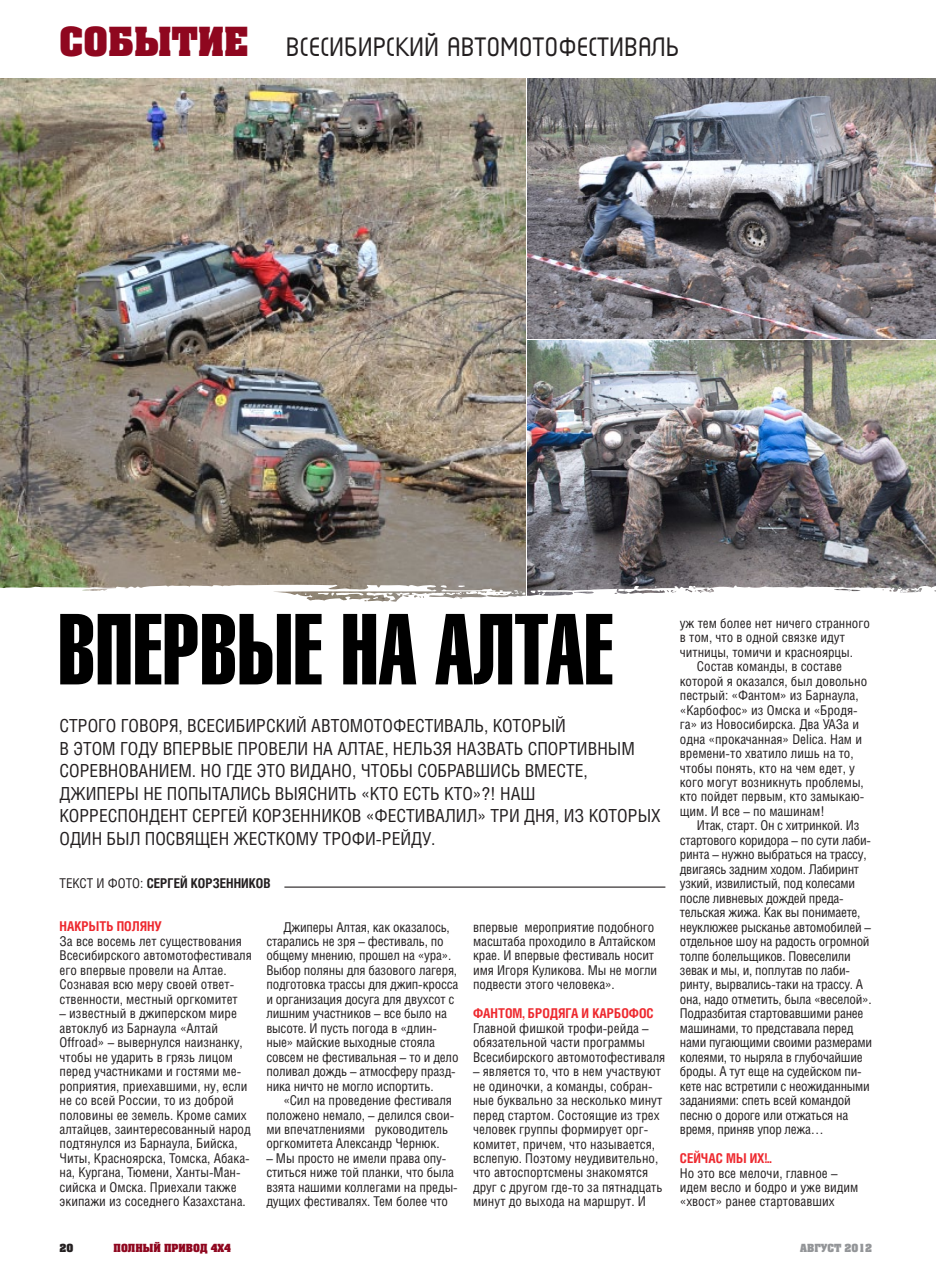
<style>
.page{position:relative;width:936px;height:1276px;background:#fff}
.page>*{position:absolute;margin:0;border:0;box-sizing:border-box;transform-origin:0 0}
.t1{font:99px "Helios Extra Compressed C";color:#000}
.t2{font:700 31.5px "Magic C";color:#231f20}
.t3{font:18px "Helios Cond C";color:#231f20}
.t4{font:13.5px/14.4px "Helios Cond C";letter-spacing:-.005em;color:#231f20}
.t5{font:700 13.5px "Helios Cond C";color:#ee292f}
.t6{font:700 13.5px "Helios Cond C";color:#231f20}
.t7{font:10.5px "Adamant C";color:#8f071f}
.t8{font:10.5px "Adamant C";color:#939598}
.t9{font:10.5px "Adamant C";color:#231f20}
.s1{font-family:"Adamant C";font-weight:400;font-size:37.5px;color:#8f071f}
.s2{font-weight:700}
</style>
<div class="page">
<svg style="left:935px;top:380px;width:1px;height:60px"></svg>
<img style="left:527px;top:341px;width:408px;height:242px">
<img style="left:0;top:78px;width:525px;height:505px">
<img style="left:527px;top:78px;width:408px;height:260px">
<svg style="left:0;top:583px;width:935px;height:19px"></svg>
<hr style="left:284px;top:886px;width:381px;height:1px;background:#231f20">
<h2 class="t2" style="left:60px;top:32px;width:621px"><span class="s1">СОБЫТИЕ</span> ВСЕСИБИРСКИЙ АВТОМОТОФЕСТИВАЛЬ</h2>
<h1 class="t1" style="left:58px;top:592px;width:557px">ВПЕРВЫЕ НА АЛТАЕ</h1>
<h3 class="t3" style="left:60px;top:715px;width:20px">Строго</h3>
<h3 class="t3" style="left:121px;top:715px;width:11px">говор</h3>
<h3 class="t3" style="left:169px;top:715px;width:58px">я, Всесибирски</h3>
<h3 class="t3" style="left:296px;top:715px;width:27px">й автомотоф</h3>
<h3 class="t3" style="left:406px;top:715px;width:20px">естивал</h3>
<h3 class="t3" style="left:474px;top:715px;width:29px">ь, котор</h3>
<h3 class="t3" style="left:541px;top:715px;width:26px">ый</h3>
<h3 class="t3" style="left:60px;top:737px;width:35px">в этом</h3>
<h3 class="t3" style="left:120px;top:737px;width:11px">году</h3>
<h3 class="t3" style="left:163px;top:737px;width:86px">впервые пров</h3>
<h3 class="t3" style="left:278px;top:737px;width:189px">ели на Алтае, нельзя назват</h3>
<h3 class="t3" style="left:513px;top:737px;width:25px">ь спортивн</h3>
<h3 class="t3" style="left:608px;top:737px;width:26px">ым</h3>
<h3 class="t3" style="left:60px;top:760px;width:50px">соревновани</h3>
<h3 class="t3" style="left:170px;top:760px;width:132px">ем. Но где это видано</h3>
<h3 class="t3" style="left:352px;top:760px;width:19px">, чтоб</h3>
<h3 class="t3" style="left:399px;top:760px;width:29px">ы собрав</h3>
<h3 class="t3" style="left:475px;top:760px;width:114px">шись вместе,</h3>
<h3 class="t3" style="left:60px;top:782px;width:163px">джиперы не попыталис</h3>
<h3 class="t3" style="left:261px;top:782px;width:58px">ь выяснит</h3>
<h3 class="t3" style="left:347px;top:782px;width:33px">ь «кто</h3>
<h3 class="t3" style="left:403px;top:782px;width:134px">есть кто »?! Наш</h3>
<h3 class="t3" style="left:60px;top:805px;width:11px">корр</h3>
<h3 class="t3" style="left:99px;top:805px;width:20px">еспонд</h3>
<h3 class="t3" style="left:160px;top:805px;width:151px">ент Сергей Корзенников</h3>
<h3 class="t3" style="left:366px;top:805px;width:42px">«фестивалил</h3>
<h3 class="t3" style="left:477px;top:805px;width:24px">» три</h3>
<h3 class="t3" style="left:524px;top:805px;width:75px">дня, из котор</h3>
<h3 class="t3" style="left:637px;top:805px;width:23px">ых</h3>
<h3 class="t3" style="left:60px;top:827px;width:12px">один</h3>
<h3 class="t3" style="left:107px;top:827px;width:49px">был посв</h3>
<h3 class="t3" style="left:185px;top:827px;width:84px">ящен жесткому</h3>
<h3 class="t3" style="left:322px;top:827px;width:12px">трофи</h3>
<h3 class="t3" style="left:376px;top:827px;width:61px">-рейду.</h3>
<p class="t4" style="left:60px;top:875px;width:21px">Текст</p>
<p class="t4" style="left:97px;top:875px;width:65px">и Фото: <span class="s2">Сергей</span></p>
<p class="t6" style="left:191px;top:875px;width:38px">Корзеннико</p>
<p class="t6" style="left:263px;top:875px;width:9px">в</p>
<p class="t5" style="left:60px;top:918px;width:104px">НАКРЫТЬ ПОЛЯНУ</p>
<p class="t4" style="left:60px;top:933px;width:194px">За все восемь лет существования<br>Всесибирского автомотофестиваля его впервые провели на Алтае.<br>Сознавая всю меру своей ответ&shy;ственности, местный оргкомитет</p>
<p class="t4" style="left:60px;top:1006px;width:193px">– известный в джиперском мире автоклуб из Барнаула «Алтай<br>Offroad» – вывернулся наизнанку, чтобы не ударить в грязь лицом перед участниками и гостями ме&shy;роприятия, приехавшими, ну, если не со всей России, то из доброй половины ее земель. Кроме самих алтайцев, заинтересованный народ подтянулся из Барнаула, Бийска,<br>Читы, Красноярска, Томска, Абака&shy;на, Кургана, Тюмени, Ханты-Ман&shy;сийска и Омска. Приехали также экипажи из соседнего Казахстана.</p>
<p class="t4" style="left:266px;top:919px;width:194px;text-indent:17px">Джиперы Алтая, как оказалось, старались не зря – фестиваль, по общему мнению, прошел на «ура».<br>Выбор поляны для базового лагеря, подготовка трассы для джип-кросса и организация досуга для двухсот с лишним участников – все было на высоте. И пусть погода в «длин&shy;ные» майские выходные стояла совсем не фестивальная – то и дело поливал дождь – атмосферу празд&shy;ника ничто не могло испортить.</p>
<p class="t4" style="left:266px;top:1092px;width:189px;text-indent:17px">«Сил на проведение фестиваля положено немало, – делился свои&shy;ми впечатлениями руководитель оргкомитета Александр Чернюк.</p>
<p class="t4" style="left:266px;top:1150px;width:193px">– Мы просто не имели права опу&shy;ститься ниже той планки, что была взята нашими коллегами на преды&shy;дущих фестивалях. Тем более что</p>
<p class="t4" style="left:473px;top:919px;width:185px">впервые мероприятие подобного масштаба проходило в Алтайском крае. И впервые фестиваль носит имя Игоря Куликова. Мы не могли подвести этого человека».</p>
<p class="t5" style="left:473px;top:1005px;width:182px">ФАНТОМ, БРОДЯГА И КАРБОФОС</p>
<p class="t4" style="left:473px;top:1020px;width:194px">Главной фишкой трофи-рейда – обязательной части программы<br>Всесибирского автомотофестиваля</p>
<p class="t4" style="left:473px;top:1064px;width:191px">– является то, что в нем участвуют не одиночки, а команды, собран&shy;ные буквально за несколько минут перед стартом. Состоящие из трех человек группы формирует орг&shy;комитет, причем, что называется, вслепую. Поэтому неудивительно, что автоспортсмены знакомятся друг с другом где-то за пятнадцать минут до выхода на маршрут. И</p>
<p class="t4" style="left:679px;top:615px;width:191px">уж тем более нет ничего странного</p>
<p class="t4" style="left:679px;top:630px;width:167px">в том, что в одной связке идут</p>
<p class="t4" style="left:679px;top:644px;width:175px">читницы, томичи и красноярцы.</p>
<p class="t4" style="left:696px;top:659px;width:147px">Состав команды, в составе</p>
<p class="t4" style="left:679px;top:673px;width:189px">которой я оказался, был довольно</p>
<p class="t4" style="left:679px;top:688px;width:180px">пестрый: «Фантом» из Барнаула,</p>
<p class="t4" style="left:679px;top:702px;width:179px">«Карбофос» из Омска и «Бродя-</p>
<p class="t4" style="left:679px;top:717px;width:181px">га» из Новосибирска. Два УАЗа и</p>
<p class="t4" style="left:679px;top:731px;width:184px">одна «прокачанная» Delica. Нам и</p>
<p class="t4" style="left:679px;top:746px;width:175px">времени-то хватило лишь на то,</p>
<p class="t4" style="left:679px;top:760px;width:176px">чтобы понять, кто на чем едет, у</p>
<p class="t4" style="left:679px;top:774px;width:185px">кого могут возникнуть проблемы,</p>
<p class="t4" style="left:679px;top:789px;width:186px">кто пойдет первым, кто замыкаю-</p>
<p class="t4" style="left:679px;top:803px;width:146px">щим. И все – по машинам!</p>
<p class="t4" style="left:696px;top:818px;width:164px">Итак, старт. Он с хитринкой. Из</p>
<p class="t4" style="left:679px;top:832px;width:193px">стартового коридора – по сути лаби-</p>
<p class="t4" style="left:679px;top:847px;width:188px">ринта – нужно выбраться на трассу,</p>
<p class="t4" style="left:679px;top:861px;width:181px">двигаясь задним ходом. Лабиринт</p>
<p class="t4" style="left:679px;top:876px;width:177px">узкий, извилистый, под колесами</p>
<p class="t4" style="left:679px;top:890px;width:165px">после ливневых дождей преда-</p>
<p class="t4" style="left:679px;top:905px;width:182px">тельская жижа. Как вы понимаете,</p>
<p class="t4" style="left:679px;top:919px;width:193px">неуклюжее рысканье автомобилей –</p>
<p class="t4" style="left:679px;top:934px;width:191px">отдельное шоу на радость огромной</p>
<p class="t4" style="left:679px;top:948px;width:172px">толпе болельщиков. Повеселили</p>
<p class="t4" style="left:679px;top:962px;width:172px">зевак и мы, и, поплутав по лаби-</p>
<p class="t4" style="left:679px;top:977px;width:185px">ринту, вырвались-таки на трассу. А</p>
<p class="t4" style="left:679px;top:991px;width:193px">она, надо отметить, была «веселой».</p>
<p class="t4" style="left:679px;top:1006px;width:185px">Подразбитая стартовавшими ранее</p>
<p class="t4" style="left:679px;top:1020px;width:175px">машинами, то представала перед</p>
<p class="t4" style="left:679px;top:1035px;width:194px">нами пугающими своими размерами</p>
<p class="t4" style="left:679px;top:1049px;width:184px">колеями, то ныряла в глубочайшие</p>
<p class="t4" style="left:679px;top:1064px;width:183px">броды. А тут еще на судейском пи-</p>
<p class="t4" style="left:679px;top:1078px;width:191px">кете нас встретили с неожиданными</p>
<p class="t4" style="left:679px;top:1093px;width:172px">заданиями: спеть всей командой</p>
<p class="t4" style="left:679px;top:1107px;width:170px">песню о дороге или отжаться на</p>
<p class="t4" style="left:679px;top:1121px;width:145px">время, приняв упор лежа…</p>
<p class="t5" style="left:679px;top:1150px;width:93px">СЕЙЧАС МЫ ИХ!..</p>
<p class="t4" style="left:679px;top:1165px;width:180px">Но это все мелочи, главное – идем весло и бодро и уже видим «хвост» ранее стартовавших</p>
<p class="t9" style="left:60px;top:1241px;width:15px">20</p>
<p class="t7" style="left:114px;top:1241px;width:119px">ПОЛНЫЙ ПРИВОД 4Х4</p>
<p class="t8" style="left:800px;top:1241px;width:73px">АВГУСТ 2012</p>
</div>
